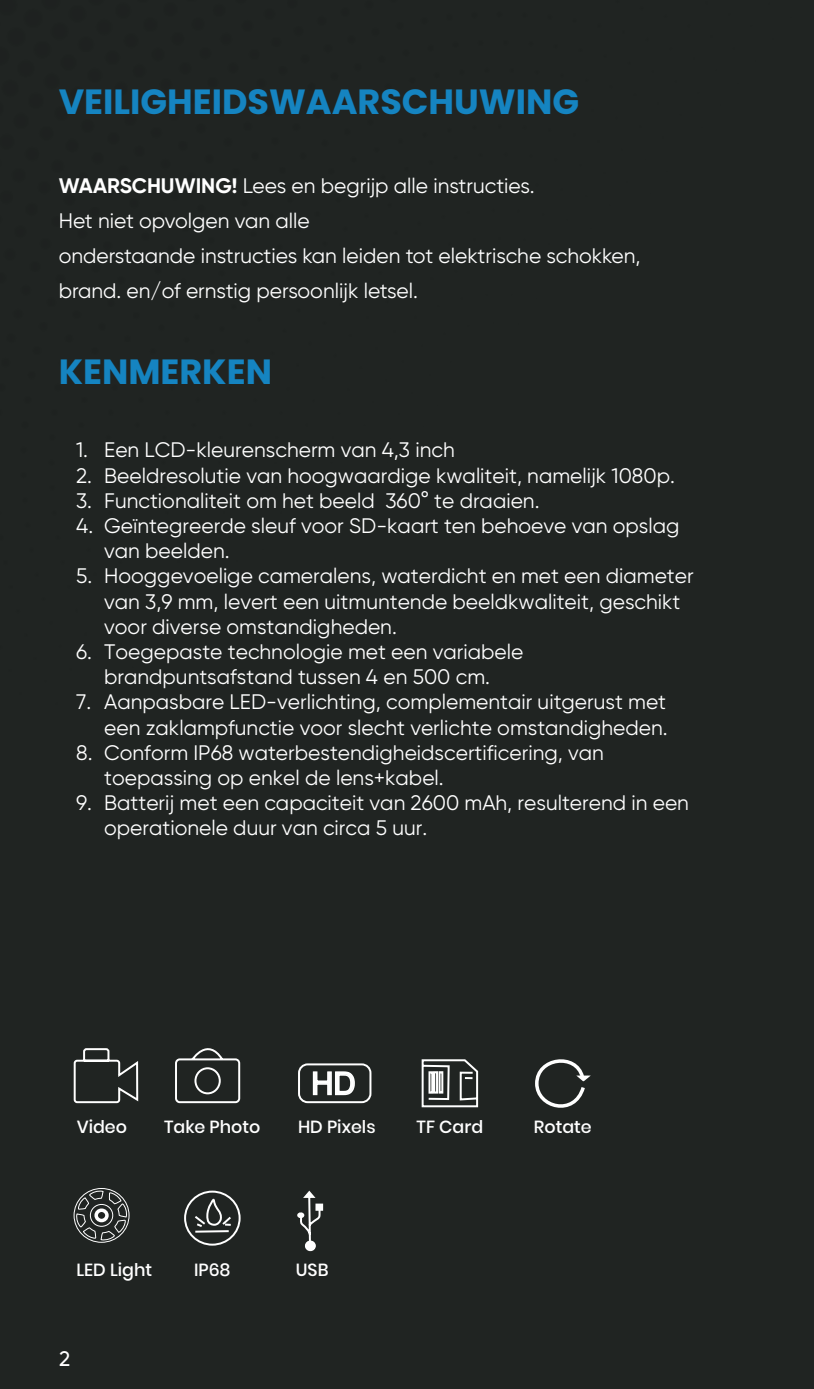
<style>
.page{position:relative;width:814px;height:1389px;background:#202422}
.page>*{position:absolute;margin:0;border:0;box-sizing:border-box;transform-origin:0 0}
.t1{font:700 35px "Poppins";color:#1584c1}
.t2{font:30.8px "Arial";color:#fff}
.t3{font:21px/25.2px "Gilroy";color:#fff}
.t4{font:500 21px "Gilroy";color:#fff}
.t5{font:500 17.5px "Poppins";color:#fff}
.s1{font-weight:700}
</style>
<div class="page">
<svg style="left:73px;top:1048px;width:66px;height:56px"></svg>
<svg style="left:175px;top:1048px;width:66px;height:56px"></svg>
<div style="left:298px;top:1063px;width:73px;height:40px;border:2px solid #fff;border-radius:9px"></div>
<svg style="left:421px;top:1059px;width:58px;height:49px"></svg>
<svg style="left:535px;top:1059px;width:56px;height:49px"></svg>
<svg style="left:184px;top:1190px;width:57px;height:56px"></svg>
<svg style="left:73px;top:1188px;width:57px;height:55px"></svg>
<div style="left:305px;top:1241px;width:11px;height:10px;border:4px solid #fff;border-radius:50%"></div>
<div style="left:306px;top:1242px;width:8px;height:8px;background:#fff;border-radius:50%"></div>
<div style="left:305px;top:1241px;width:10px;height:10px;border:2px solid #fff;border-radius:50%"></div>
<svg style="left:300px;top:1190px;width:21px;height:57px"></svg>
<svg style="left:315px;top:1204px;width:8px;height:7px"></svg>
<svg style="left:297px;top:1212px;width:7px;height:6px"></svg>
<p class="t1" style="left:59px;top:82px;width:522px">VEILIGHEIDSWAARSCHUWING</p>
<p class="t3" style="left:59px;top:173px;width:477px"><span class="s1">WAARSCHUWING!</span> Lees en begrijp alle instructies.</p>
<p class="t3" style="left:59px;top:208px;width:252px">Het niet opvolgen van alle</p>
<p class="t3" style="left:59px;top:238px;width:583px;line-height:35px">onderstaande instructies kan leiden tot elektrische schokken, brand. en/of ernstig persoonlijk letsel.</p>
<p class="t1" style="left:59px;top:351px;width:215px">KENMERKEN</p>
<p class="t3" style="left:76px;top:437px;width:380px">1. Een LCD-kleurenscherm van 4,3 inch</p>
<p class="t3" style="left:76px;top:463px;width:600px">2. Beeldresolutie van hoogwaardige kwaliteit, namelijk 1080p.</p>
<p class="t3" style="left:76px;top:488px;width:465px">3. Functionaliteit om het beeld 360° te draaien.</p>
<p class="t3" style="left:104px;top:513px;width:577px;text-indent:-28px">4. Geïntegreerde sleuf voor SD-kaart ten behoeve van opslag van beelden.</p>
<p class="t3" style="left:104px;top:563px;width:591px;text-indent:-28px">5. Hooggevoelige cameralens, waterdicht en met een diameter van 3,9 mm, levert een uitmuntende beeldkwaliteit, geschikt voor diverse omstandigheden.</p>
<p class="t3" style="left:76px;top:639px;width:448px;text-align:center">6. Toegepaste technologie met een variabele brandpuntsafstand tussen 4 en 500 cm.</p>
<p class="t3" style="left:76px;top:689px;width:593px;text-align:right">7. Aanpasbare LED-verlichting, complementair uitgerust met een zaklampfunctie voor slecht verlichte omstandigheden.</p>
<p class="t3" style="left:104px;top:740px;width:501px;text-indent:-28px">8. Conform IP68 waterbestendigheidscertificering, van toepassing op enkel de lens+kabel.</p>
<p class="t3" style="left:104px;top:790px;width:586px;text-indent:-28px">9. Batterij met een capaciteit van 2600 mAh, resulterend in een operationele duur van circa 5 uur.</p>
<p class="t5" style="left:77px;top:1117px;width:52px">Video</p>
<p class="t5" style="left:164px;top:1117px;width:98px">Take Photo</p>
<h2 class="t2" style="left:311px;top:1062px;width:46px">HD</h2>
<p class="t5" style="left:298px;top:1117px;width:79px">HD Pixels</p>
<p class="t5" style="left:416px;top:1117px;width:68px">TF Card</p>
<p class="t5" style="left:534px;top:1117px;width:59px">Rotate</p>
<p class="t5" style="left:76px;top:1260px;width:77px">LED Light</p>
<p class="t5" style="left:296px;top:1260px;width:34px">USB</p>
<p class="t5" style="left:194px;top:1260px;width:38px">IP68</p>
<p class="t4" style="left:59px;top:1346px;width:13px">2</p>
</div>
